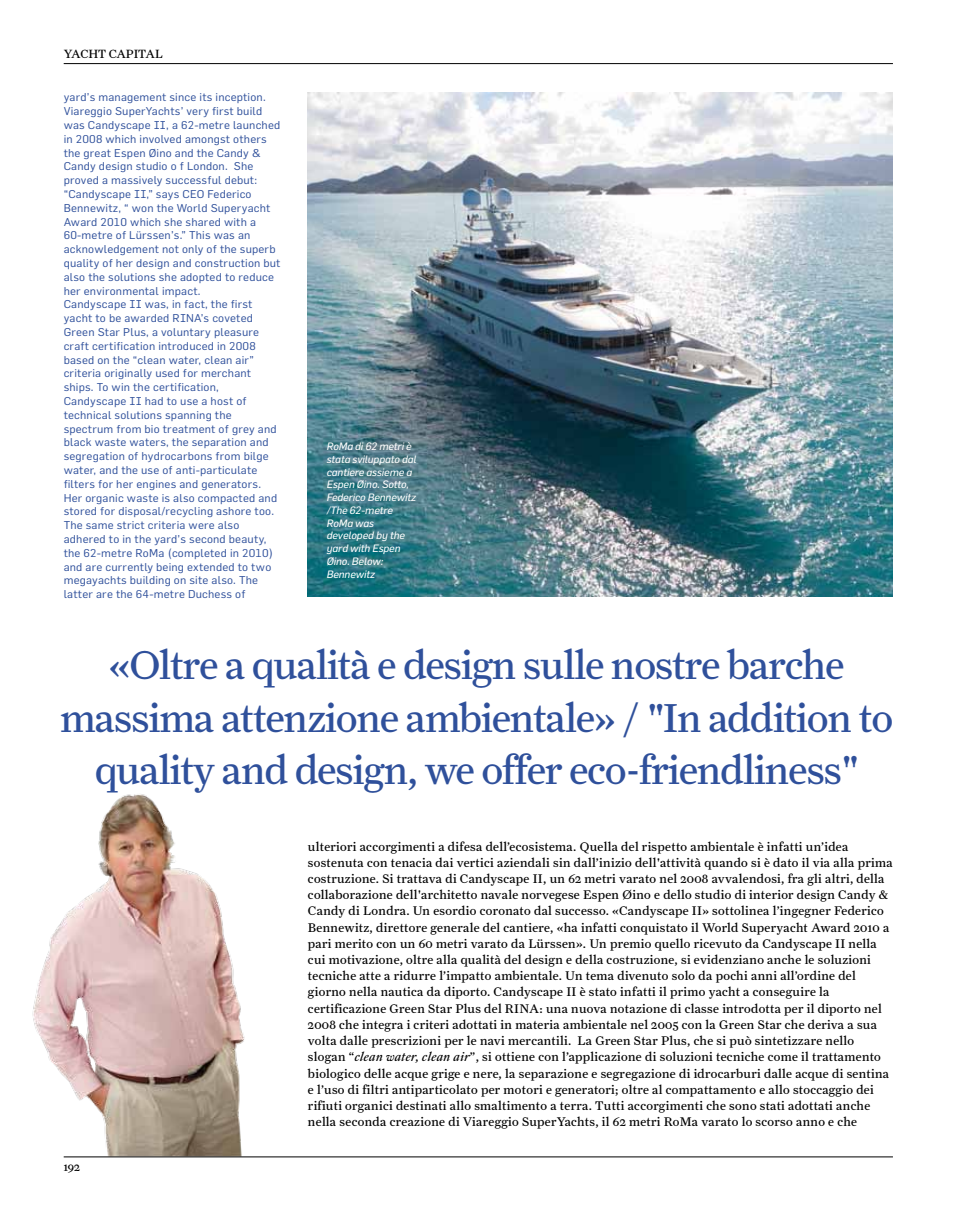
<style>
.page{position:relative;width:978px;height:1212px;background:#fff}
.page>*{position:absolute;margin:0;border:0;box-sizing:border-box;transform-origin:0 0}
.t1{font:40.5px/52.5px "Farnham Text";letter-spacing:-.02em;color:#2f509b;text-align:center}
.t2{font:12.6px/16.2px "Farnham Text";letter-spacing:.025em;color:#000}
.t3{font:12px "Farnham Text";color:#000}
.t4{font:11.1px/13.8px "Flama";letter-spacing:.015em;color:#2f509b;scale:1.05 1}
.t5{font:italic 10.5px/12.8px "Flama";letter-spacing:-.015em;color:#fff}
.s1{font-style:italic}
</style>
<div class="page">
<img style="left:308px;top:92px;width:585px;height:504px">
<img style="left:32px;top:794px;width:213px;height:363px">
<hr style="left:64px;top:63px;width:829px;height:1px;background:#000">
<hr style="left:64px;top:1156px;width:829px;height:1px;background:#000">
<p class="t3" style="left:64px;top:47px;width:100px">Yacht Capital</p>
<p class="t4" style="left:64px;top:90px;width:208px">yard’s management since its inception.<br>Viareggio SuperYachts’ very first build was Candyscape II, a 62-metre launched in 2008 which involved amongst others the great Espen Øino and the Candy &amp; Candy design studio o f London. She proved a massively successful debut: “Candyscape II,” says CEO Federico Bennewitz, “ won the World Superyacht Award 2010 which she shared with a 60-metre of Lürssen’s.” This was an acknowledgement not only of the superb quality of her design and construction but also the solutions she adopted to reduce her environmental impact.<br>Candyscape II was, in fact, the first yacht to be awarded RINA’s coveted Green Star Plus, a voluntary pleasure craft certification introduced in 2008 based on the “clean water, clean air” criteria originally used for merchant ships. To win the certification, Candyscape II had to use a host of technical solutions spanning the spectrum from bio treatment of grey and black waste waters, the separation and segregation of hydrocarbons from bilge water, and the use of anti-particulate filters for her engines and generators.<br>Her organic waste is also compacted and stored for disposal/recycling ashore too.<br>The same strict criteria were also adhered to in the yard’s second beauty, the 62-metre RoMa (completed in 2010) and are currently being extended to two megayachts building on site also. The latter are the 64-metre Duchess of</p>
<p class="t5" style="left:327px;top:440px;width:91px">RoMa di 62 metri è stata sviluppato dal cantiere assieme a<br>Espen Øino. Sotto,<br>Federico Bennewitz /The 62-metre<br>RoMa was developed by the yard with Espen<br>Øino. Below:<br>Bennewitz</p>
<p class="t1" style="left:60px;top:638px;width:834px">«Oltre a qualità e design sulle nostre barche massima attenzione ambientale» / "In addition to quality and design, we offer eco-friendliness"</p>
<p class="t3" style="left:64px;top:1160px;width:18px">192</p>
<p class="t2" style="left:308px;top:838px;width:586px">ulteriori accorgimenti a difesa dell’ecosistema. Quella del rispetto ambientale è infatti un’idea sostenuta con tenacia dai vertici aziendali sin dall’inizio dell'attività quando si è dato il via alla prima costruzione. Si trattava di Candyscape II , un 62 metri varato nel 2008 avvalendosi, fra gli altri, della collaborazione dell'architetto navale norvegese Espen Øino e dello studio di interior design Candy &amp; Candy di Londra. Un esordio coronato dal successo. «Candyscape II » sottolinea l’ingegner Federico Bennewitz, direttore generale del cantiere, «ha infatti conquistato il World Superyacht Award 2010 a pari merito con un 60 metri varato da Lürssen». Un premio quello ricevuto da Candyscape II nella cui motivazione, oltre alla qualità del design e della costruzione, si evidenziano anche le soluzioni tecniche atte a ridurre l’impatto ambientale. Un tema divenuto solo da pochi anni all’ordine del giorno nella nautica da diporto. Candyscape II è stato infatti il primo yacht a conseguire la certificazione Green Star Plus del RINA: una nuova notazione di classe introdotta per il diporto nel 2008 che integra i criteri adottati in materia ambientale nel 2005 con la Green Star che deriva a sua volta dalle prescrizioni per le navi mercantili. La Green Star Plus, che si può sintetizzare nello slogan “<span class="s1">clean water, clean air</span>”, si ottiene con l’applicazione di soluzioni tecniche come il trattamento biologico delle acque grige e nere, la separazione e segregazione di idrocarburi dalle acque di sentina e l’uso di filtri antiparticolato per motori e generatori; oltre al compattamento e allo stoccaggio dei rifiuti organici destinati allo smaltimento a terra. Tutti accorgimenti che sono stati adottati anche nella seconda creazione di Viareggio SuperYachts, il 62 metri RoMa varato lo scorso anno e che</p>
</div>
